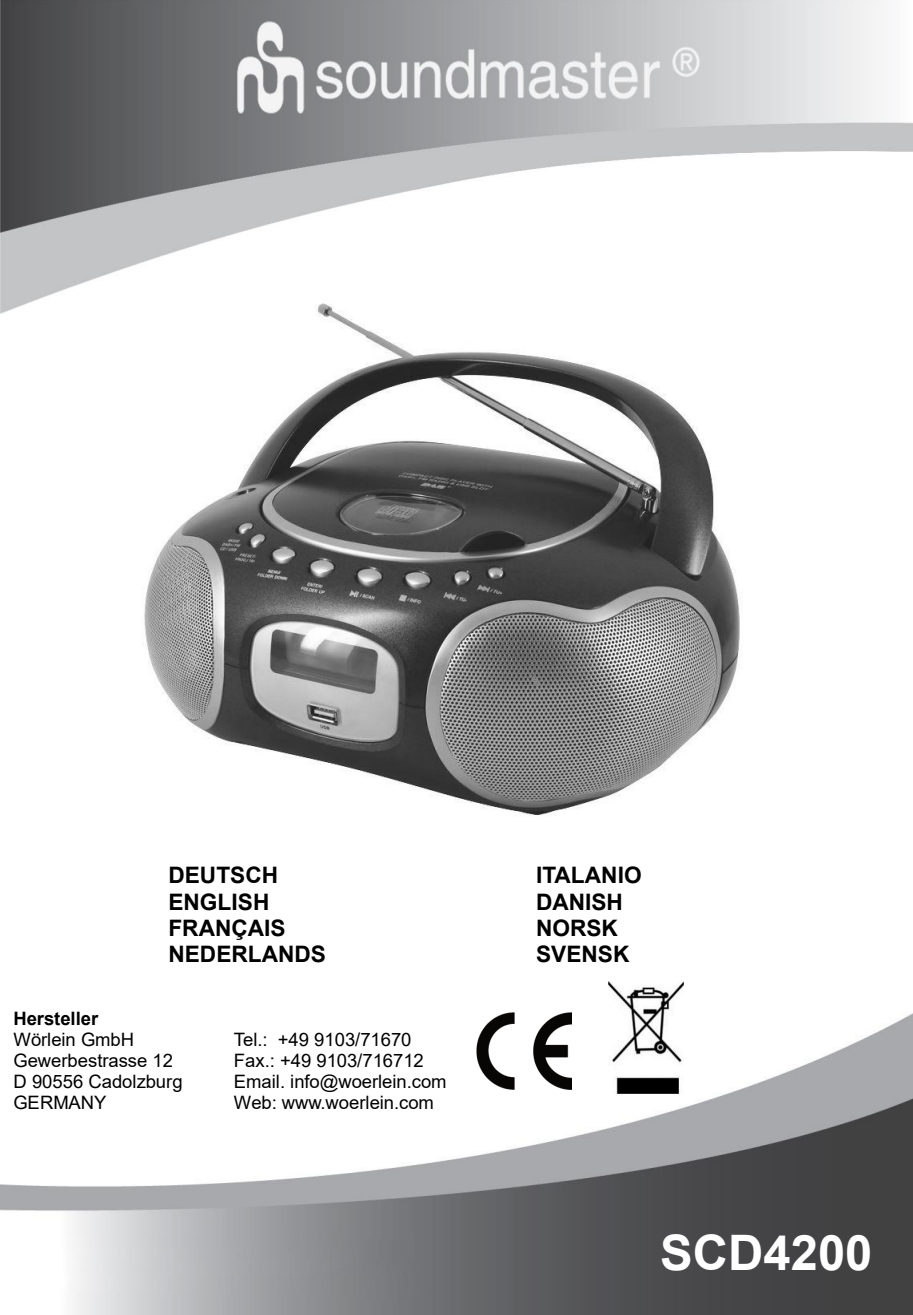
<style>
.page{position:relative;width:913px;height:1315px;background:#fff}
.page>*{position:absolute;margin:0;border:0;box-sizing:border-box;transform-origin:0 0}
.t1{font:700 49px "Arial";color:#fff}
.t2{font:700 22.75px "Arial";color:#000}
.t3{font:18.55px "Arial";color:#000}
.t4{font:700 18.55px "Arial";color:#000}
</style>
<div class="page">
<img style="left:0;top:0;width:913px;height:314px">
<img style="left:0;top:1012px;width:913px;height:303px">
<img style="left:476px;top:1012px;width:95px;height:77px">
<img style="left:608px;top:982px;width:75px;height:112px">
<img style="left:116px;top:278px;width:658px;height:537px">
<p class="t2" style="left:168px;top:867px;width:111px">DEUTSCH</p>
<p class="t2" style="left:536px;top:867px;width:107px">ITALANIO</p>
<p class="t2" style="left:168px;top:893px;width:102px">ENGLISH</p>
<p class="t2" style="left:536px;top:893px;width:88px">DANISH</p>
<p class="t2" style="left:168px;top:919px;width:119px">FRANÇAIS</p>
<p class="t2" style="left:536px;top:919px;width:83px">NORSK</p>
<p class="t2" style="left:168px;top:945px;width:159px">NEDERLANDS</p>
<p class="t2" style="left:536px;top:945px;width:95px">SVENSK</p>
<p class="t4" style="left:13px;top:1011px;width:86px">Hersteller</p>
<p class="t3" style="left:13px;top:1032px;width:122px">Wörlein GmbH</p>
<p class="t3" style="left:234px;top:1032px;width:179px">Tel.: +49 9103/71670</p>
<p class="t3" style="left:13px;top:1053px;width:161px">Gewerbestrasse 12</p>
<p class="t3" style="left:234px;top:1053px;width:191px">Fax.: +49 9103/716712</p>
<p class="t3" style="left:13px;top:1074px;width:171px">D 90556 Cadolzburg</p>
<p class="t3" style="left:234px;top:1074px;width:214px">Email. info@woerlein.com</p>
<p class="t3" style="left:13px;top:1095px;width:95px">GERMANY</p>
<p class="t3" style="left:234px;top:1095px;width:202px">Web: www.woerlein.com</p>
<h1 class="t1" style="left:660px;top:1234px;width:214px">SCD4200</h1>
</div>
